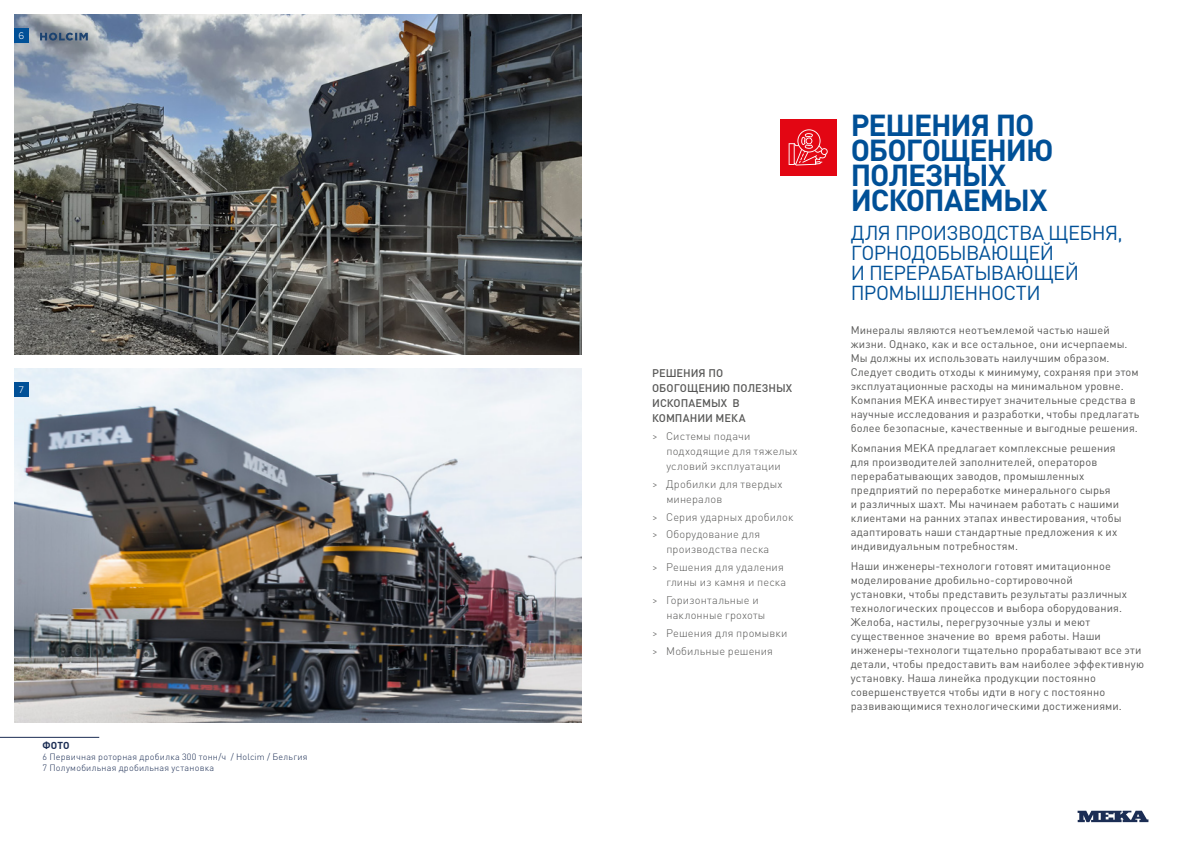
<style>
.page{position:relative;width:1191px;height:842px;background:#fff}
.page>*{position:absolute;margin:0;border:0;box-sizing:border-box;transform-origin:0 0}
.t1{font:700 30px/25px "DIN Pro";letter-spacing:-.035em;color:#005097}
.t2{font:20px/20px "DIN Pro";letter-spacing:-.03em;color:#005097}
.t3{font:11px/14px "DIN Pro";letter-spacing:.015em;color:#575756}
.t4{font:300 11px/17.8px "DIN Pro";letter-spacing:.01em;color:#575756}
.t5{font:500 11px/15px "DIN Pro";color:#575756}
.t6{font:700 10px "DIN Pro";color:#1b2d54}
.t7{font:300 10px "Proxima Nova";color:#fff}
.t8{font:300 9px/11px "DIN Pro";letter-spacing:.025em;color:#1b2d54}
</style>
<div class="page">
<svg style="left:1077px;top:811px;width:71px;height:11px"></svg>
<img style="left:14px;top:14px;width:567px;height:340px">
<hr style="left:0;top:737px;width:99px;height:1px;background:#1b2d54">
<img style="left:14px;top:369px;width:567px;height:354px">
<div style="left:14px;top:28px;width:14px;height:15px;background:#005097"></div>
<div style="left:14px;top:383px;width:14px;height:14px;background:#005097"></div>
<div style="left:780px;top:119px;width:56px;height:57px;background:#e30613"></div>
<svg style="left:788px;top:129px;width:39px;height:37px"></svg>
<svg style="left:40px;top:33px;width:48px;height:8px"></svg>
<p class="t7" style="left:18px;top:30px;width:7px">6</p>
<p class="t7" style="left:19px;top:384px;width:7px">7</p>
<p class="t6" style="left:43px;top:739px;width:29px">ФОТО</p>
<p class="t8" style="left:43px;top:751px;width:266px">6 Первичная роторная дробилка 300 тонн/ч / Holcim / Бельгия<br>7 Полумобильная дробильная установка</p>
<p class="t5" style="left:652px;top:365px;width:142px">РЕШЕНИЯ ПО<br>ОБОГОЩЕНИЮ ПОЛЕЗНЫХ<br>ИСКОПАЕМЫХ В<br>КОМПАНИИ МЕКА</p>
<p class="t4" style="left:666px;top:428px;width:133px;line-height:15px;text-indent:-14px">&gt; Системы подачи подходящие для тяжелых условий эксплуатации</p>
<p class="t4" style="left:666px;top:476px;width:118px;line-height:15px;text-indent:-14px">&gt; Дробилки для твердых минералов</p>
<p class="t4" style="left:652px;top:507px;width:143px">&gt; Серия ударных дробилок &gt; Оборудование для</p>
<p class="t4" style="left:652px;top:540px;width:133px;text-align:center">производства песка<br>&gt; Решения для удаления</p>
<p class="t4" style="left:652px;top:573px;width:136px;text-indent:14px">глины из камня и песка &gt; Горизонтальные и</p>
<p class="t4" style="left:652px;top:606px;width:137px;text-indent:14px">наклонные грохоты<br>&gt; Решения для промывки &gt; Мобильные решения</p>
<h1 class="t1" style="left:850px;top:112px;width:204px">РЕШЕНИЯ ПО<br>ОБОГОЩЕНИЮ<br>ПОЛЕЗНЫХ<br>ИСКОПАЕМЫХ</h1>
<h2 class="t2" style="left:850px;top:222px;width:274px">ДЛЯ ПРОИЗВОДСТВА ЩЕБНЯ,<br>ГОРНОДОБЫВАЮЩЕЙ<br>И ПЕРЕРАБАТЫВАЮЩЕЙ<br>ПРОМЫШЛЕННОСТИ</h2>
<p class="t3" style="left:850px;top:323px;width:290px">Минералы являются неотъемлемой частью нашей жизни. Однако, как и все остальное, они исчерпаемы.<br>Мы должны их использовать наилучшим образом.<br>Следует сводить отходы к минимуму, сохраняя при этом эксплуатационные расходы на минимальном уровне.<br>Компания MEKA инвестирует значительные средства в научные исследования и разработки, чтобы предлагать более безопасные, качественные и выгодные решения.</p>
<p class="t3" style="left:850px;top:441px;width:273px">Компания MEKA предлагает комплексные решения для производителей заполнителей, операторов перерабатывающих заводов, промышленных предприятий по переработке минерального сырья<br>и различных шахт. Мы начинаем работать с нашими клиентами на ранних этапах инвестирования, чтобы адаптировать наши стандартные предложения к их индивидуальным потребностям.</p>
<p class="t3" style="left:850px;top:558px;width:295px">Наши инженеры-технологи готовят имитационное моделирование дробильно-сортировочной<br>установки, чтобы представить результаты различных технологических процессов и выбора оборудования.<br>Желоба, настилы, перегрузочные узлы и меют существенное значение во время работы. Наши инженеры-технологи тщательно прорабатывают все эти детали, чтобы предоставить вам наиболее эффективную установку. Наша линейка продукции постоянно совершенствуется чтобы идти в ногу с постоянно развивающимися технологическими достижениями.</p>
</div>
